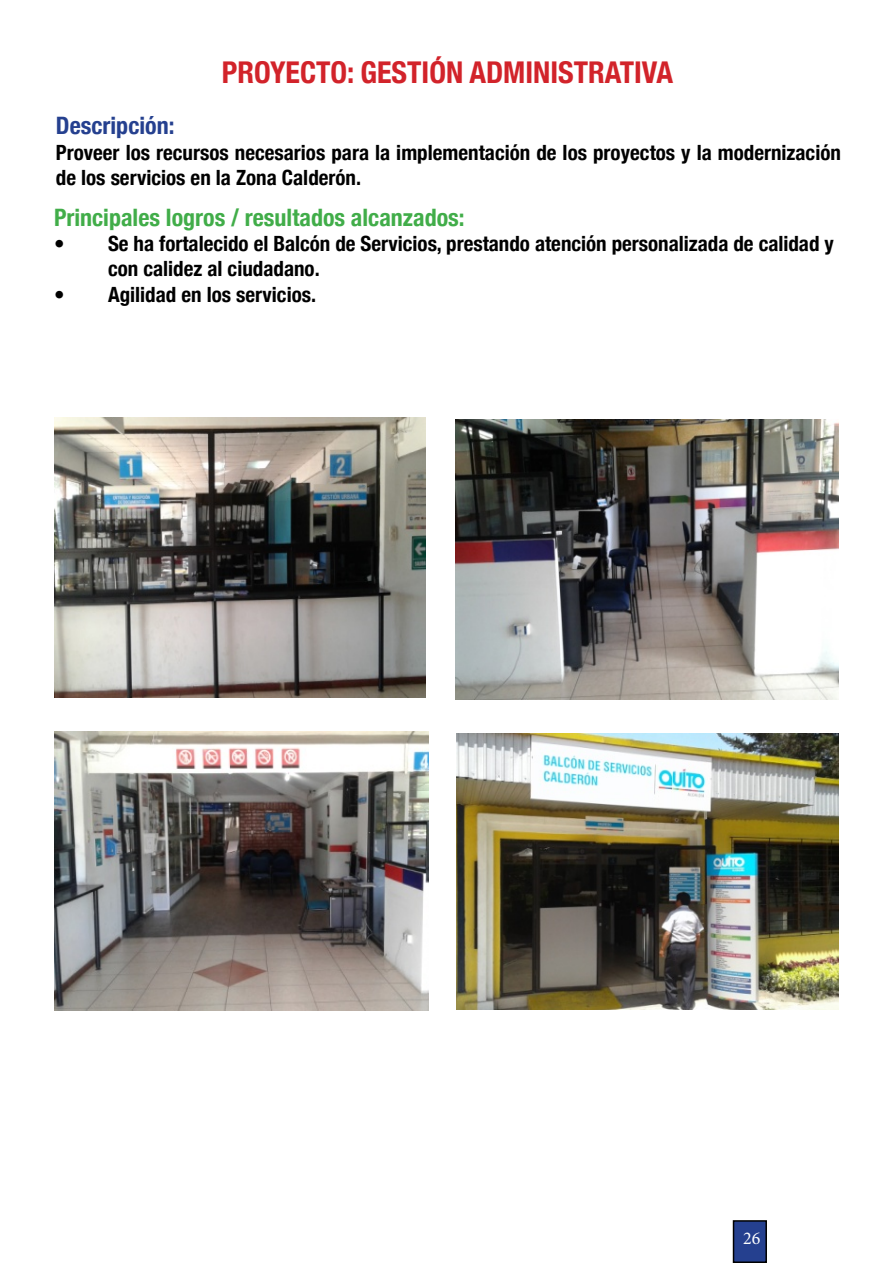
<style>
.page{position:relative;width:893px;height:1263px;background:#fff}
.page>*{position:absolute;margin:0;border:0;box-sizing:border-box;transform-origin:0 0}
.t1{font:700 condensed 30px "Helvetica Neue";color:#d2232a}
.t2{font:700 condensed 24px "Helvetica Neue";color:#41ad49}
.t3{font:700 condensed 24px "Helvetica Neue";color:#25408f}
.t4{font:700 condensed 21px/25.2px "Helvetica Neue";color:#000}
.t5{font:18px "Minion Pro";color:#fff}
</style>
<div class="page">
<div style="left:733px;top:1221px;width:33px;height:41px;background:#25408f"></div>
<div style="left:733px;top:1220px;width:34px;height:43px;border:2px solid #000"></div>
<img style="left:55px;top:417px;width:371px;height:280px">
<img style="left:455px;top:420px;width:384px;height:279px">
<img style="left:55px;top:731px;width:374px;height:279px">
<img style="left:457px;top:734px;width:381px;height:275px">
<p class="t1" style="left:222px;top:47px;width:453px">PROYECTO: GESTIÓN ADMINISTRATIVA</p>
<p class="t3" style="left:56px;top:106px;width:120px">Descripción:</p>
<p class="t4" style="left:56px;top:138px;width:787px">Proveer los recursos necesarios para la implementación de los proyectos y la modernización de los servicios en la Zona Calderón.</p>
<p class="t2" style="left:54px;top:198px;width:412px">Principales logros / resultados alcanzados:</p>
<p class="t4" style="left:108px;top:230px;width:727px;text-indent:-54px">• Se ha fortalecido el Balcón de Servicios, prestando atención personalizada de calidad y con calidez al ciudadano.</p>
<p class="t4" style="left:54px;top:280px;width:264px">• Agilidad en los servicios.</p>
<p class="t5" style="left:743px;top:1226px;width:19px">26</p>
</div>
